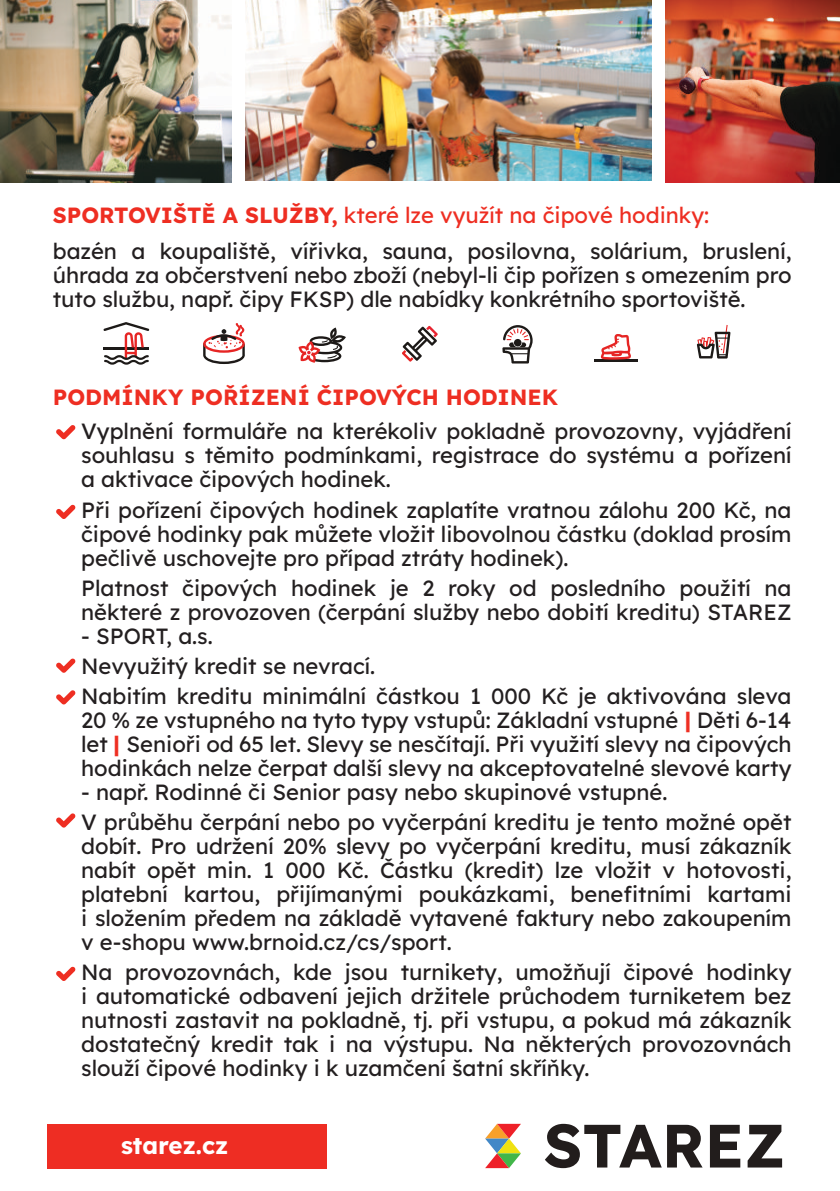
<style>
.page{position:relative;width:840px;height:1191px;background:#fff}
.page>*{position:absolute;margin:0;border:0;box-sizing:border-box;transform-origin:0 0}
.t1{font:700 24px "Lexend";color:#fff}
.t2{font:22px/24px "Lexend";color:#231f20}
.t3{font:700 22px "Lexend";color:#ee2e22}
.s1{font-weight:700;color:#ee2e22}
.s2{color:#ee2e22}
</style>
<div class="page">
<div style="left:47px;top:1123px;width:279px;height:45px;background:#ee2d23"></div>
<img style="left:245px;top:0;width:407px;height:180px">
<svg style="left:485px;top:1123px;width:35px;height:45px"></svg>
<svg style="left:545px;top:1123px;width:157px;height:45px"></svg>
<svg style="left:709px;top:1124px;width:31px;height:43px"></svg>
<svg style="left:747px;top:1124px;width:34px;height:43px"></svg>
<svg style="left:56px;top:425px;width:20px;height:14px"></svg>
<svg style="left:56px;top:504px;width:20px;height:15px"></svg>
<svg style="left:56px;top:658px;width:20px;height:15px"></svg>
<svg style="left:56px;top:690px;width:20px;height:14px"></svg>
<svg style="left:56px;top:813px;width:20px;height:14px"></svg>
<svg style="left:56px;top:966px;width:20px;height:15px"></svg>
<svg style="left:103px;top:322px;width:46px;height:43px"></svg>
<svg style="left:696px;top:325px;width:34px;height:33px"></svg>
<svg style="left:502px;top:325px;width:30px;height:38px"></svg>
<svg style="left:298px;top:327px;width:48px;height:36px"></svg>
<svg style="left:402px;top:326px;width:35px;height:35px"></svg>
<hr style="left:594px;top:360px;width:43px;height:2px;background:#1d1a18">
<svg style="left:600px;top:334px;width:30px;height:26px"></svg>
<svg style="left:203px;top:323px;width:42px;height:41px"></svg>
<img style="left:0;top:0;width:232px;height:182px">
<img style="left:665px;top:0;width:174px;height:182px">
<p class="t2" style="left:53px;top:197px;width:739px;line-height:36px"><span class="s1">SPORTOVIŠTĚ A SLUŽBY,</span> <span class="s2">které lze využít na čipové hodinky:<br></span>bazén a koupaliště, vířivka, sauna, posilovna, solárium, bruslení,</p>
<p class="t2" style="left:53px;top:263px;width:739px">úhrada za občerstvení nebo zboží (nebyl-li čip pořízen s omezením pro tuto službu, např. čipy FKSP) dle nabídky konkrétního sportoviště.</p>
<p class="t3" style="left:53px;top:383px;width:506px">PODMÍNKY POŘÍZENÍ ČIPOVÝCH HODINEK</p>
<p class="t2" style="left:81px;top:419px;width:711px;text-align:justify">Vyplnění formuláře na kterékoliv pokladně provozovny, vyjádření souhlasu s těmito podmínkami, registrace do systému a pořízení a aktivace čipových hodinek.</p>
<p class="t2" style="left:81px;top:497px;width:711px;text-align:justify">Při pořízení čipových hodinek zaplatíte vratnou zálohu 200 Kč, na čipové hodinky pak můžete vložit libovolnou částku (doklad prosím pečlivě uschovejte pro případ ztráty hodinek).</p>
<p class="t2" style="left:81px;top:575px;width:711px">Platnost čipových hodinek je 2 roky od posledního použití na některé z provozoven (čerpání služby nebo dobití kreditu) STAREZ</p>
<p class="t2" style="left:81px;top:620px;width:711px;line-height:30px">- SPORT, a.s.<br>Nevyužitý kredit se nevrací.<br>Nabitím kreditu minimální částkou 1 000 Kč je aktivována sleva</p>
<p class="t2" style="left:81px;top:707px;width:711px;text-align:justify">20 % ze vstupného na tyto typy vstupů: Základní vstupné <span class="s1">|</span> Děti 6-14 let <span class="s1">|</span> Senioři od 65 let. Slevy se nesčítají. Při využití slevy na čipových hodinkách nelze čerpat další slevy na akceptovatelné slevové karty</p>
<p class="t2" style="left:81px;top:776px;width:711px;line-height:30px">- např. Rodinné či Senior pasy nebo skupinové vstupné.<br>V průběhu čerpání nebo po vyčerpání kreditu je tento možné opět</p>
<p class="t2" style="left:81px;top:833px;width:711px;text-align:justify">dobít. Pro udržení 20% slevy po vyčerpání kreditu, musí zákazník nabít opět min. 1 000 Kč. Částku (kredit) lze vložit v hotovosti, platební kartou, přijímanými poukázkami, benefitními kartami i složením předem na základě vytavené faktury nebo zakoupením v e-shopu www.brnoid.cz/cs/sport.</p>
<p class="t2" style="left:81px;top:959px;width:711px;text-align:justify">Na provozovnách, kde jsou turnikety, umožňují čipové hodinky i automatické odbavení jejich držitele průchodem turniketem bez nutnosti zastavit na pokladně, tj. při vstupu, a pokud má zákazník dostatečný kredit tak i na výstupu. Na některých provozovnách slouží čipové hodinky i k uzamčení šatní skříňky.</p>
<p class="t1" style="left:121px;top:1129px;width:109px">starez.cz</p>
</div>
